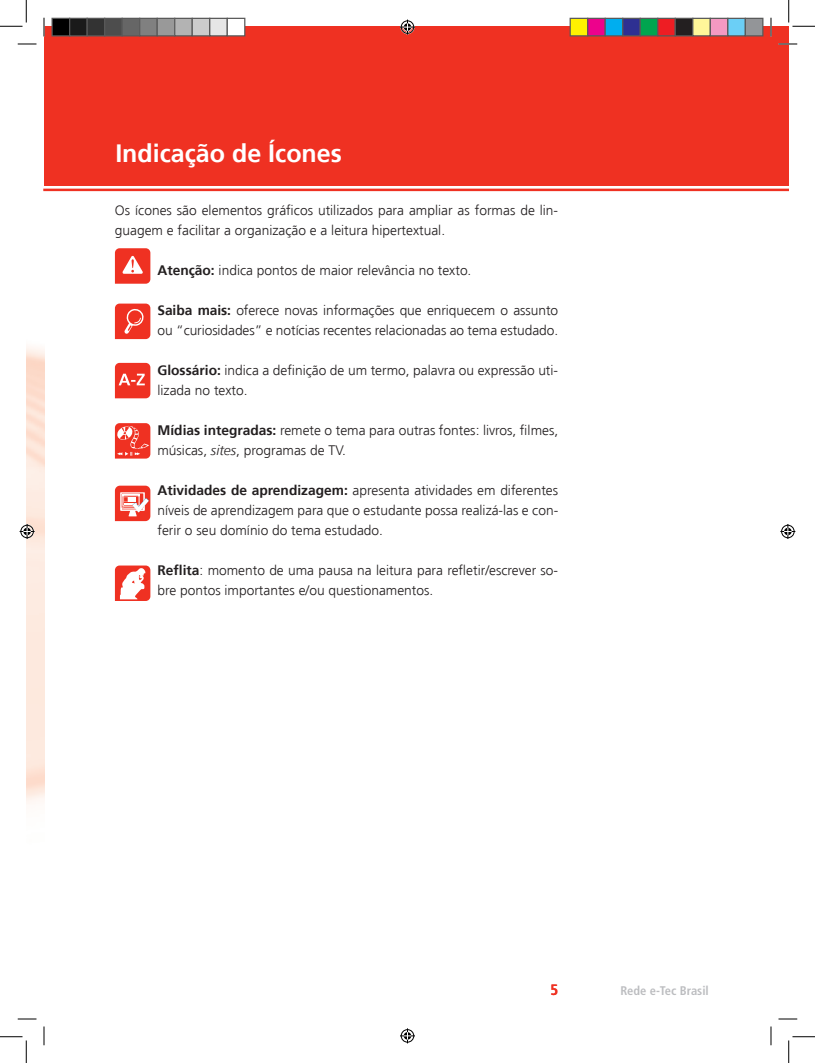
<style>
.page{position:relative;width:815px;height:1063px;background:#fff}
.page>*{position:absolute;margin:0;border:0;box-sizing:border-box;transform-origin:0 0}
.t1{font:700 25px "Frutiger LT Std";color:#fff}
.t2{font:700 condensed 15px "Frutiger LT Std";color:#ef3122}
.t3{font:300 13.75px/20px "Frutiger LT Std";color:#231f20}
.t4{font:700 condensed 12.5px "Frutiger LT Std";color:#bcbdc0}
.s1{font-weight:700}
.s2{font-style:italic}
</style>
<div class="page">
<div style="left:44px;top:26px;width:744px;height:160px;background:#ef3122"></div>
<hr style="left:43px;top:189px;width:745px;height:2px;background:#ef3122">
<svg style="left:115px;top:423px;width:35px;height:35px"></svg>
<svg style="left:115px;top:248px;width:35px;height:36px"></svg>
<svg style="left:115px;top:363px;width:35px;height:35px"></svg>
<svg style="left:115px;top:303px;width:35px;height:36px"></svg>
<svg style="left:115px;top:485px;width:35px;height:36px"></svg>
<svg style="left:115px;top:565px;width:35px;height:36px"></svg>
<svg style="left:18px;top:43px;width:18px;height:2px"></svg>
<svg style="left:778px;top:43px;width:19px;height:2px"></svg>
<svg style="left:18px;top:1018px;width:18px;height:1px"></svg>
<svg style="left:778px;top:1018px;width:19px;height:1px"></svg>
<svg style="left:43px;top:18px;width:2px;height:18px"></svg>
<svg style="left:43px;top:1026px;width:2px;height:19px"></svg>
<svg style="left:770px;top:18px;width:1px;height:18px"></svg>
<svg style="left:770px;top:1026px;width:1px;height:19px"></svg>
<svg style="left:0;top:0;width:27px;height:27px"></svg>
<svg style="left:0;top:1036px;width:27px;height:26px"></svg>
<svg style="left:788px;top:0;width:26px;height:27px"></svg>
<svg style="left:788px;top:1036px;width:26px;height:26px"></svg>
<svg style="left:400px;top:20px;width:15px;height:15px"></svg>
<svg style="left:400px;top:1028px;width:15px;height:15px"></svg>
<svg style="left:20px;top:524px;width:15px;height:15px"></svg>
<svg style="left:780px;top:524px;width:15px;height:15px"></svg>
<div style="left:52px;top:18px;width:18px;height:18px;background:#000"></div>
<div style="left:51px;top:18px;width:19px;height:18px;border:1px solid #595959"></div>
<div style="left:70px;top:18px;width:17px;height:18px;background:#1a1a1a"></div>
<div style="left:69px;top:18px;width:19px;height:18px;border:1px solid #595959"></div>
<div style="left:87px;top:18px;width:18px;height:18px;background:#333"></div>
<div style="left:86px;top:18px;width:19px;height:18px;border:1px solid #595959"></div>
<div style="left:105px;top:18px;width:17px;height:18px;background:#4d4d4d"></div>
<div style="left:104px;top:18px;width:19px;height:18px;border:1px solid #595959"></div>
<div style="left:122px;top:18px;width:18px;height:18px;background:#666"></div>
<div style="left:121px;top:18px;width:19px;height:18px;border:1px solid #595959"></div>
<div style="left:140px;top:18px;width:17px;height:18px;background:#808080"></div>
<div style="left:139px;top:18px;width:19px;height:18px;border:1px solid #595959"></div>
<div style="left:157px;top:18px;width:18px;height:18px;background:#999"></div>
<div style="left:156px;top:18px;width:19px;height:18px;border:1px solid #595959"></div>
<div style="left:175px;top:18px;width:17px;height:18px;background:#b3b3b3"></div>
<div style="left:174px;top:18px;width:19px;height:18px;border:1px solid #595959"></div>
<div style="left:192px;top:18px;width:18px;height:18px;background:#ccc"></div>
<div style="left:191px;top:18px;width:19px;height:18px;border:1px solid #595959"></div>
<div style="left:210px;top:18px;width:17px;height:18px;background:#e6e6e6"></div>
<div style="left:209px;top:18px;width:19px;height:18px;border:1px solid #595959"></div>
<div style="left:227px;top:18px;width:18px;height:18px;background:#fff"></div>
<div style="left:226px;top:18px;width:19px;height:18px;border:1px solid #595959"></div>
<div style="left:570px;top:18px;width:17px;height:18px;background:#fff101"></div>
<div style="left:569px;top:18px;width:19px;height:18px;border:1px solid #595959"></div>
<div style="left:587px;top:18px;width:18px;height:18px;background:#ed028c"></div>
<div style="left:587px;top:18px;width:18px;height:18px;border:1px solid #595959"></div>
<div style="left:605px;top:18px;width:17px;height:18px;background:#00aeef"></div>
<div style="left:604px;top:18px;width:19px;height:18px;border:1px solid #595959"></div>
<div style="left:622px;top:18px;width:18px;height:18px;background:#2e3092"></div>
<div style="left:622px;top:18px;width:18px;height:18px;border:1px solid #595959"></div>
<div style="left:640px;top:18px;width:17px;height:18px;background:#00a54f"></div>
<div style="left:639px;top:18px;width:19px;height:18px;border:1px solid #595959"></div>
<div style="left:657px;top:18px;width:18px;height:18px;background:#ee1d23"></div>
<div style="left:657px;top:18px;width:18px;height:18px;border:1px solid #595959"></div>
<div style="left:675px;top:18px;width:17px;height:18px;background:#231f20"></div>
<div style="left:674px;top:18px;width:19px;height:18px;border:1px solid #595959"></div>
<div style="left:692px;top:18px;width:18px;height:18px;background:#fff79a"></div>
<div style="left:692px;top:18px;width:18px;height:18px;border:1px solid #595959"></div>
<div style="left:710px;top:18px;width:17px;height:18px;background:#f499c2"></div>
<div style="left:709px;top:18px;width:19px;height:18px;border:1px solid #595959"></div>
<div style="left:727px;top:18px;width:18px;height:18px;background:#6bcff6"></div>
<div style="left:727px;top:18px;width:18px;height:18px;border:1px solid #595959"></div>
<div style="left:745px;top:18px;width:17px;height:18px;background:#939598"></div>
<div style="left:744px;top:18px;width:19px;height:18px;border:1px solid #595959"></div>
<h1 class="t1" style="left:115px;top:138px;width:228px">Indicação de Ícones</h1>
<p class="t3" style="left:115px;top:200px;width:444px">Os ícones são elementos gráficos utilizados para ampliar as formas de lin&shy;guagem e facilitar a organização e a leitura hipertextual.</p>
<p class="t3" style="left:157px;top:260px;width:315px"><span class="s1">Atenção:</span> indica pontos de maior relevância no texto.</p>
<p class="t3" style="left:157px;top:300px;width:402px"><span class="s1">Saiba mais:</span> oferece novas informações que enriquecem o assunto ou “curiosidades” e notícias recentes relacionadas ao tema estudado.</p>
<p class="t3" style="left:157px;top:360px;width:402px"><span class="s1">Glossário:</span> indica a definição de um termo, palavra ou expressão uti&shy;lizada no texto.</p>
<p class="t3" style="left:157px;top:420px;width:402px"><span class="s1">Mídias integradas:</span> remete o tema para outras fontes: livros, filmes, músicas, <span class="s2">sites</span>, programas de TV.</p>
<p class="t3" style="left:157px;top:480px;width:402px;text-align:justify"><span class="s1">Atividades de aprendizagem:</span> apresenta atividades em diferentes níveis de aprendizagem para que o estudante possa realizá-las e con&shy;ferir o seu domínio do tema estudado.</p>
<p class="t3" style="left:157px;top:560px;width:402px"><span class="s1">Reflita</span>: momento de uma pausa na leitura para refletir/escrever so&shy;bre pontos importantes e/ou questionamentos.</p>
<p class="t2" style="left:550px;top:981px;width:9px">5</p>
<p class="t4" style="left:620px;top:983px;width:90px">Rede e-Tec Brasil</p>
</div>
